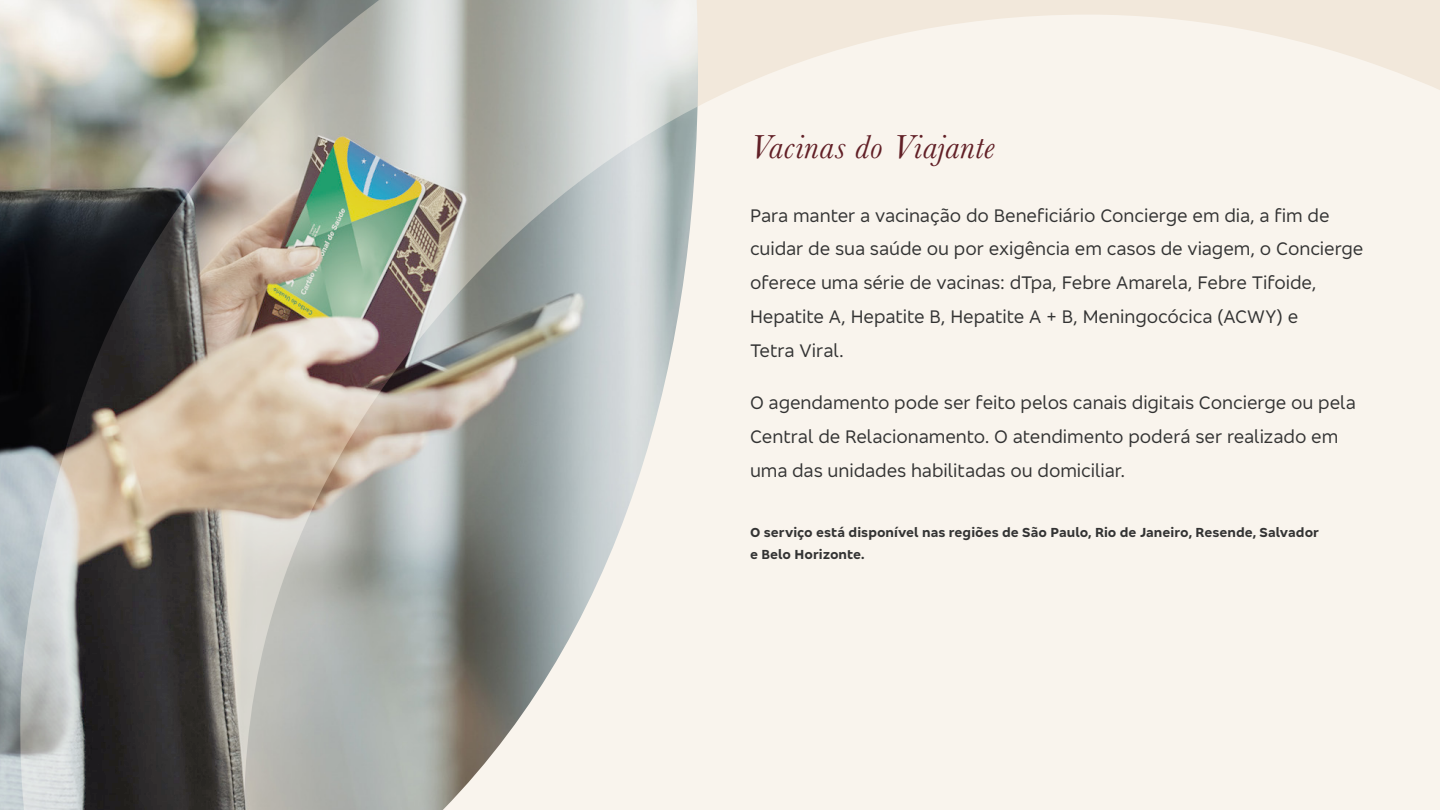
<style>
.page{position:relative;width:1440px;height:810px;background:#fff}
.page>*{position:absolute;margin:0;border:0;box-sizing:border-box;transform-origin:0 0}
.t1{font:italic 34.5px "Baskerville";letter-spacing:.015em;color:#611f26}
.t2{font:18.75px/33.8px "Bradesco Sans";color:#333}
.t3{font:700 13.5px/22.5px "Bradesco Sans";color:#333}
</style>
<div class="page">
<div style="left:709px;top:0;width:731px;height:810px;background:#f9f4ed"></div>
<img style="left:0;top:0;width:20px;height:810px">
<img style="left:20px;top:0;width:689px;height:810px">
<h1 class="t1" style="left:750px;top:124px;width:246px">Vacinas do Viajante</h1>
<p class="t2" style="left:750px;top:198px;width:615px">Para manter a vacinação do Beneficiário Concierge em dia, a fim de cuidar de sua saúde ou por exigência em casos de viagem, o Concierge oferece uma série de vacinas: dTpa, Febre Amarela, Febre Tifoide, Hepatite A, Hepatite B, Hepatite A + B, Meningocócica (ACWY) e<br>Tetra Viral.</p>
<p class="t2" style="left:750px;top:385px;width:607px">O agendamento pode ser feito pelos canais digitais Concierge ou pela<br>Central de Relacionamento. O atendimento poderá ser realizado em uma das unidades habilitadas ou domiciliar.</p>
<p class="t3" style="left:750px;top:520px;width:571px">O serviço está disponível nas regiões de São Paulo, Rio de Janeiro, Resende, Salvador e Belo Horizonte.</p>
</div>
